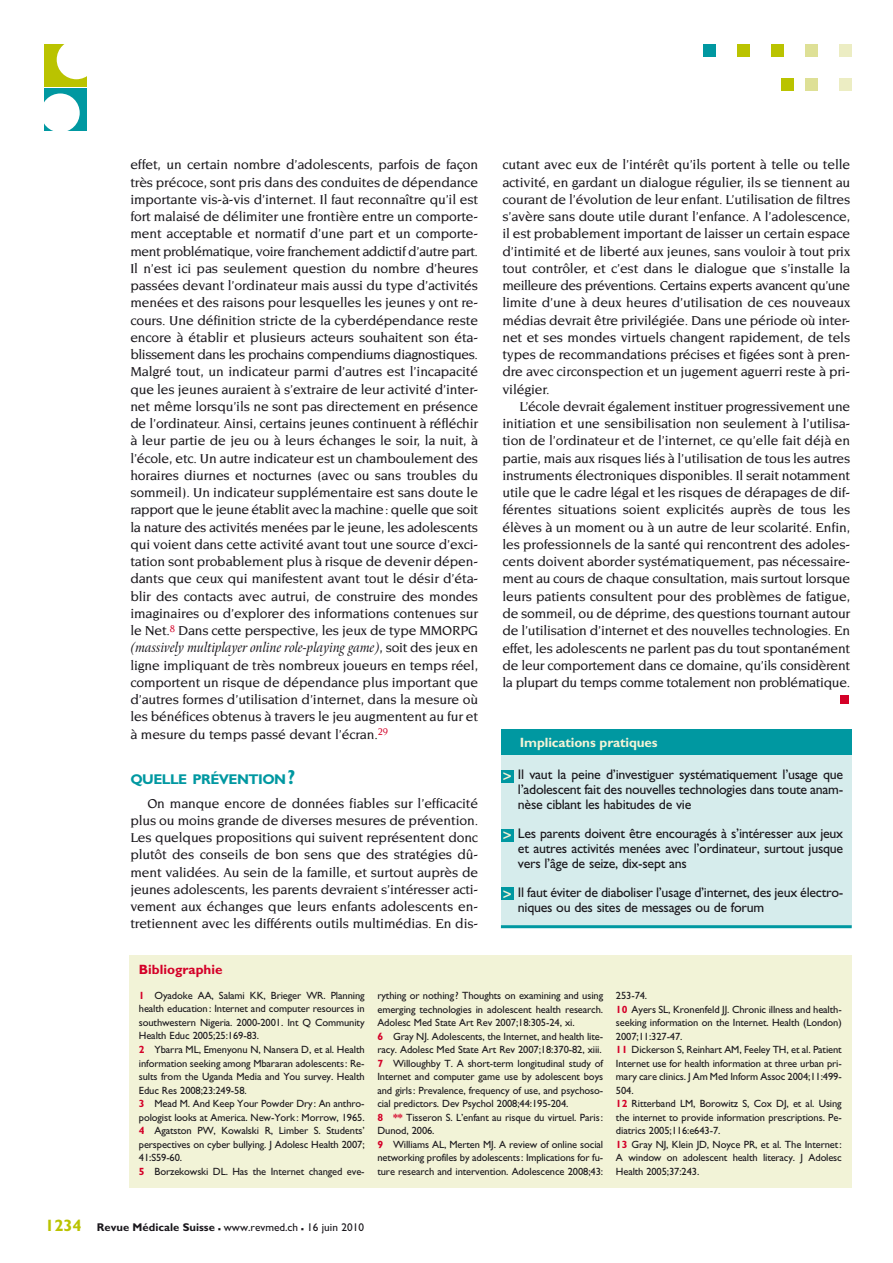
<style>
.page{position:relative;width:893px;height:1263px;background:#fff}
.page>*{position:absolute;margin:0;border:0;box-sizing:border-box;transform-origin:0 0}
.t1{font:700 14.1px "Gill Sans";letter-spacing:-.035em;color:#0098a1}
.t2{font:500 13.95px/17.2px "Novarese";letter-spacing:-.01em;color:#1a171c;text-align:justify}
.t3{font:13.95px/14.7px "Gill Sans";letter-spacing:-.02em;color:#1a171c;text-align:justify}
.t4{font:italic 13.95px "Arrus BT";letter-spacing:-.015em;color:#1a171c;scale:.95 1}
.t5{font:700 13.5px "Gill Sans";letter-spacing:-.01em;color:#f2f3d7}
.t6{font:700 13.5px "Gill Sans";color:#d40028}
.t7{font:11.25px "Gill Sans";color:#1a171c}
.t8{font:10.5px/13.5px "Gill Sans";letter-spacing:-.01em;color:#1a171c}
.s1{font-family:"Novarese";font-weight:500;font-style:normal}
.s2{font-size:20.25px}
.s3{font-family:"Insignia";font-size:15px;color:#f2f3d7}
.s4{font-weight:700;color:#d40028}
.s5{font-weight:700;font-size:16.5px;color:#bac300}
.s6{font-weight:700}
.s7{font-weight:700;font-size:16.5px}
</style>
<div class="page">
<div style="left:839px;top:44px;width:13px;height:13px;background:#ecedc3"></div>
<div style="left:805px;top:44px;width:13px;height:13px;background:#dee096"></div>
<div style="left:771px;top:44px;width:13px;height:13px;background:#bac300"></div>
<div style="left:737px;top:44px;width:13px;height:13px;background:#bac300"></div>
<div style="left:703px;top:44px;width:13px;height:13px;background:#0098a1"></div>
<div style="left:839px;top:78px;width:13px;height:13px;background:#ecedc3"></div>
<div style="left:805px;top:78px;width:13px;height:13px;background:#dee096"></div>
<div style="left:781px;top:78px;width:13px;height:13px;background:#bac300"></div>
<div style="left:840px;top:695px;width:9px;height:9px;background:#d40028"></div>
<div style="left:44px;top:44px;width:42px;height:42px;background:#bac300"></div>
<div style="left:57px;top:40px;width:39px;height:39px;background:#fff;border-radius:50%"></div>
<div style="left:44px;top:88px;width:42px;height:43px;background:#0098a1"></div>
<div style="left:41px;top:93px;width:39px;height:39px;background:#fff;border-radius:50%"></div>
<div style="left:501px;top:755px;width:351px;height:172px;background:#d6ecec"></div>
<div style="left:501px;top:729px;width:351px;height:26px;background:#0098a1"></div>
<hr style="left:501px;top:925px;width:351px;height:3px;background:#0098a1">
<div style="left:501px;top:770px;width:13px;height:13px;background:#0098a1"></div>
<div style="left:501px;top:829px;width:13px;height:12px;background:#0098a1"></div>
<div style="left:501px;top:887px;width:13px;height:13px;background:#0098a1"></div>
<div style="left:129px;top:955px;width:723px;height:232px;background:#f2f3d7"></div>
<p class="t2" style="left:130px;top:156px;width:349px">effet, un certain nombre d’adolescents, parfois de façon très précoce, sont pris dans des conduites de dépendance importante vis-à-vis d’internet. Il faut reconnaître qu’il est fort malaisé de délimiter une frontière entre un comporte&shy;ment acceptable et normatif d’une part et un comporte&shy;ment problématique, voire franchement addictif d’autre part.<br>Il n’est ici pas seulement question du nombre d’heures passées devant l’ordinateur mais aussi du type d’activités menées et des raisons pour lesquelles les jeunes y ont re&shy;cours. Une définition stricte de la cyberdépendance reste encore à établir et plusieurs acteurs souhaitent son éta&shy;blissement dans les prochains compendiums diagnostiques.<br>Malgré tout, un indicateur parmi d’autres est l’incapacité que les jeunes auraient à s’extraire de leur activité d’inter&shy;net même lorsqu’ils ne sont pas directement en présence de l’ordinateur. Ainsi, certains jeunes continuent à réfléchir à leur partie de jeu ou à leurs échanges le soir, la nuit, à l’école, etc. Un autre indicateur est un chamboulement des horaires diurnes et nocturnes (avec ou sans troubles du sommeil). Un indicateur supplémentaire est sans doute le rapport que le jeune établit avec la machine: quelle que soit la nature des activités menées par le jeune, les adolescents qui voient dans cette activité avant tout une source d’exci&shy;tation sont probablement plus à risque de devenir dépen&shy;dants que ceux qui manifestent avant tout le désir d’éta&shy;blir des contacts avec autrui, de construire des mondes imaginaires ou d’explorer des informations contenues sur le Net.<sup>8</sup> Dans cette perspective, les jeux de type MMORPG</p>
<p class="t4" style="left:130px;top:639px;width:368px">(massively multiplayer online role-playing game)<span class="s1">, soit des jeux en</span></p>
<p class="t2" style="left:130px;top:656px;width:349px">ligne impliquant de très nombreux joueurs en temps réel, comportent un risque de dépendance plus important que d’autres formes d’utilisation d’internet, dans la mesure où les bénéfices obtenus à travers le jeu augmentent au fur et à mesure du temps passé devant l’écran.<sup>29</sup></p>
<p class="t1" style="left:130px;top:770px;width:167px">QUELLE PRÉVENTION<span class="s2">?</span></p>
<p class="t2" style="left:130px;top:794px;width:349px;text-indent:17px">On manque encore de données fiables sur l’efficacité plus ou moins grande de diverses mesures de prévention.<br>Les quelques propositions qui suivent représentent donc plutôt des conseils de bon sens que des stratégies dû&shy;ment validées. Au sein de la famille, et surtout auprès de jeunes adolescents, les parents devraient s’intéresser acti&shy;vement aux échanges que leurs enfants adolescents en&shy;tretiennent avec les différents outils multimédias. En dis-</p>
<p class="t6" style="left:139px;top:962px;width:85px">Bibliographie</p>
<p class="t2" style="left:502px;top:156px;width:349px">cutant avec eux de l’intérêt qu’ils portent à telle ou telle activité, en gardant un dialogue régulier, ils se tiennent au courant de l’évolution de leur enfant. L’utilisation de filtres s’avère sans doute utile durant l’enfance. A l’adolescence, il est probablement important de laisser un certain espace d’intimité et de liberté aux jeunes, sans vouloir à tout prix tout contrôler, et c’est dans le dialogue que s’installe la meilleure des préventions. Certains experts avancent qu’une limite d’une à deux heures d’utilisation de ces nouveaux médias devrait être privilégiée. Dans une période où inter&shy;net et ses mondes virtuels changent rapidement, de tels types de recommandations précises et figées sont à pren&shy;dre avec circonspection et un jugement aguerri reste à pri&shy;vilégier.</p>
<p class="t2" style="left:502px;top:398px;width:349px;text-indent:17px">L’école devrait également instituer progressivement une initiation et une sensibilisation non seulement à l’utilisa&shy;tion de l’ordinateur et de l’internet, ce qu’elle fait déjà en partie, mais aux risques liés à l’utilisation de tous les autres instruments électroniques disponibles. Il serait notamment utile que le cadre légal et les risques de dérapages de dif&shy;férentes situations soient explicités auprès de tous les élèves à un moment ou à un autre de leur scolarité. Enfin, les professionnels de la santé qui rencontrent des adoles&shy;cents doivent aborder systématiquement, pas nécessaire&shy;ment au cours de chaque consultation, mais surtout lorsque leurs patients consultent pour des problèmes de fatigue, de sommeil, ou de déprime, des questions tournant autour de l’utilisation d’internet et des nouvelles technologies. En effet, les adolescents ne parlent pas du tout spontanément de leur comportement dans ce domaine, qu’ils considèrent la plupart du temps comme totalement non problématique.</p>
<p class="t5" style="left:520px;top:735px;width:139px">Implications pratiques</p>
<p class="t3" style="left:518px;top:767px;width:327px;text-indent:-15px"><span class="s3">&gt;</span> Il vaut la peine d’investiguer systématiquement l’usage que l’adolescent fait des nouvelles technologies dans toute anam&shy;nèse ciblant les habitudes de vie</p>
<p class="t3" style="left:518px;top:826px;width:327px;text-indent:-15px"><span class="s3">&gt;</span> Les parents doivent être encouragés à s’intéresser aux jeux et autres activités menées avec l’ordinateur, surtout jusque vers l’âge de seize, dix-sept ans</p>
<p class="t3" style="left:518px;top:885px;width:327px;text-indent:-15px"><span class="s3">&gt;</span> Il faut éviter de diaboliser l’usage d’internet, des jeux électro&shy;niques ou des sites de messages ou de forum</p>
<p class="t8" style="left:139px;top:989px;width:227px"><span class="s4">1</span> Oyadoke AA, Salami KK, Brieger WR. Planning health education: Internet and computer resources in southwestern Nigeria. 2000-2001. Int Q Community Health Educ 2005;25:169-83.<br><span class="s4">2</span> Ybarra ML, Emenyonu N, Nansera D, et al. Health information seeking among Mbararan adolescents: Re&shy;sults from the Uganda Media and You survey. Health Educ Res 2008;23:249-58.<br><span class="s4">3</span> Mead M. And Keep Your Powder Dry: An anthro&shy;pologist looks at America. New-York: Morrow, 1965.<br><span class="s4">4</span> Agatston PW, Kowalski R, Limber S. Students’ perspectives on cyber bullying. J Adolesc Health 2007; 41:S59-60.<br><span class="s4">5</span> Borzekowski DL. Has the Internet changed eve-</p>
<p class="t8" style="left:377px;top:989px;width:227px">rything or nothing? Thoughts on examining and using emerging technologies in adolescent health research.<br>Adolesc Med State Art Rev 2007;18:305-24, xi.<br><span class="s4">6</span> Gray NJ. Adolescents, the Internet, and health lite&shy;racy. Adolesc Med State Art Rev 2007;18:370-82, xiii.<br><span class="s4">7</span> Willoughby T. A short-term longitudinal study of Internet and computer game use by adolescent boys and girls: Prevalence, frequency of use, and psychoso&shy;cial predictors. Dev Psychol 2008;44:195-204.<br><span class="s4">8 **</span> Tisseron S. L’enfant au risque du virtuel. Paris:<br>Dunod, 2006.<br><span class="s4">9</span> Williams AL, Merten MJ. A review of online social networking profiles by adolescents: Implications for fu&shy;ture research and intervention. Adolescence 2008;43:</p>
<p class="t8" style="left:616px;top:989px;width:227px">253-74.<br><span class="s4">10</span> Ayers SL, Kronenfeld JJ. Chronic illness and health&shy;seeking information on the Internet. Health (London)<br>2007;11:327-47.<br><span class="s4">11</span> Dickerson S, Reinhart AM, Feeley TH, et al. Patient Internet use for health information at three urban pri&shy;mary care clinics. J Am Med Inform Assoc 2004;11:499- 504.<br><span class="s4">12</span> Ritterband LM, Borowitz S, Cox DJ, et al. Using the internet to provide information prescriptions. Pe&shy;diatrics 2005;116:e643-7.<br><span class="s4">13</span> Gray NJ, Klein JD, Noyce PR, et al. The Internet:<br>A window on adolescent health literacy. J Adolesc Health 2005;37:243.</p>
<p class="t7" style="left:45px;top:1221px;width:320px"><span class="s5">1234</span> <span class="s6">Revue Médicale Suisse</span> <span class="s7">–</span> www.revmed.ch <span class="s7">–</span> 16 juin 2010</p>
</div>
